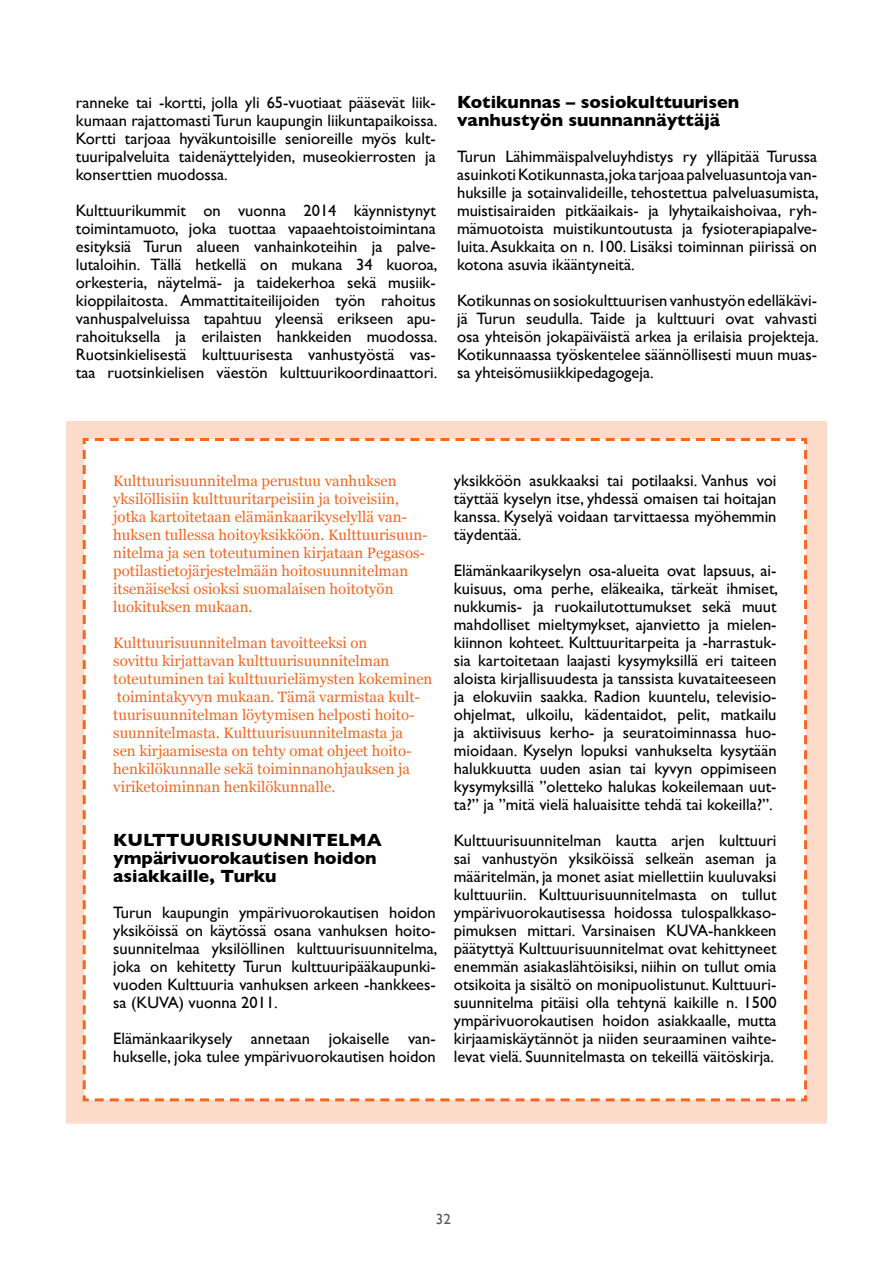
<style>
.page{position:relative;width:893px;height:1263px;background:#fff}
.page>*{position:absolute;margin:0;border:0;box-sizing:border-box;transform-origin:0 0}
.t1{font:700 18px/18px "Gill Sans";color:#000}
.t2{font:16.5px/18px "Gill Sans";color:#000;text-align:justify}
.t3{font:15px/18px "Georgia";color:#f26722}
.t4{font:15px "Gill Sans";color:#58595b}
</style>
<div class="page">
<div style="left:66px;top:421px;width:761px;height:703px;background:#fcdbca"></div>
<svg style="left:81px;top:436px;width:728px;height:667px"></svg>
<p class="t2" style="left:76px;top:93px;width:363px">ranneke tai -kortti, jolla yli 65-vuotiaat pääsevät liik&shy;kumaan rajattomasti Turun kaupungin liikuntapaikoissa.<br>Kortti tarjoaa hyväkuntoisille senioreille myös kult&shy;tuuripalveluita taidenäyttelyiden, museokierrosten ja konserttien muodossa.</p>
<p class="t2" style="left:76px;top:201px;width:363px">Kulttuurikummit on vuonna 2014 käynnistynyt toimintamuoto, joka tuottaa vapaaehtoistoimintana esityksiä Turun alueen vanhainkoteihin ja palve&shy;lutaloihin. Tällä hetkellä on mukana 34 kuoroa, orkesteria, näytelmä- ja taidekerhoa sekä musiik&shy;kioppilaitosta. Ammattitaiteilijoiden työn rahoitus vanhuspalveluissa tapahtuu yleensä erikseen apu&shy;rahoituksella ja erilaisten hankkeiden muodossa.<br>Ruotsinkielisestä kulttuurisesta vanhustyöstä vas&shy;taa ruotsinkielisen väestön kulttuurikoordinaattori.</p>
<p class="t1" style="left:457px;top:93px;width:284px">Kotikunnas – sosiokulttuurisen vanhustyön suunnannäyttäjä</p>
<p class="t2" style="left:457px;top:147px;width:363px">Turun Lähimmäispalveluyhdistys ry ylläpitää Turussa asuinkoti Kotikunnasta,joka tarjoaa palveluasuntoja van&shy;huksille ja sotainvalideille, tehostettua palveluasumista, muistisairaiden pitkäaikais- ja lyhytaikaishoivaa, ryh&shy;mämuotoista muistikuntoutusta ja fysioterapiapalve&shy;luita. Asukkaita on n. 100. Lisäksi toiminnan piirissä on kotona asuvia ikääntyneitä.</p>
<p class="t2" style="left:457px;top:291px;width:363px">Kotikunnas on sosiokulttuurisen vanhustyön edelläkävi&shy;jä Turun seudulla. Taide ja kulttuuri ovat vahvasti osa yhteisön jokapäiväistä arkea ja erilaisia projekteja.<br>Kotikunnaassa työskentelee säännöllisesti muun muas&shy;sa yhteisömusiikkipedagogeja.</p>
<p class="t3" style="left:113px;top:471px;width:316px">Kulttuurisuunnitelma perustuu vanhuksen yksilöllisiin kulttuuritarpeisiin ja toiveisiin, jotka kartoitetaan elämänkaarikyselyllä van&shy;huksen tullessa hoitoyksikköön. Kulttuurisuun&shy;nitelma ja sen toteutuminen kirjataan Pegasos&shy;potilastietojärjestelmään hoitosuunnitelman itsenäiseksi osioksi suomalaisen hoitotyön luokituksen mukaan.</p>
<p class="t3" style="left:113px;top:633px;width:321px">Kulttuurisuunnitelman tavoitteeksi on<br>sovittu kirjattavan kulttuurisuunnitelman toteutuminen tai kulttuurielämysten kokeminen toimintakyvyn mukaan. Tämä varmistaa kult&shy;tuurisuunnitelman löytymisen helposti hoito&shy;suunnitelmasta. Kulttuurisuunnitelmasta ja<br>sen kirjaamisesta on tehty omat ohjeet hoito&shy;henkilökunnalle sekä toiminnanohjauksen ja viriketoiminnan henkilökunnalle.</p>
<p class="t1" style="left:113px;top:831px;width:270px">KULTTUURISUUNNITELMA ympärivuorokautisen hoidon asiakkaille, Turku</p>
<p class="t2" style="left:113px;top:903px;width:326px">Turun kaupungin ympärivuorokautisen hoidon yksiköissä on käytössä osana vanhuksen hoito&shy;suunnitelmaa yksilöllinen kulttuurisuunnitelma, joka on kehitetty Turun kulttuuripääkaupunki&shy;vuoden Kulttuuria vanhuksen arkeen -hankkees&shy;sa (KUVA) vuonna 2011.</p>
<p class="t2" style="left:113px;top:1029px;width:324px">Elämänkaarikysely annetaan jokaiselle van&shy;hukselle, joka tulee ympärivuorokautisen hoidon</p>
<p class="t2" style="left:454px;top:471px;width:324px">yksikköön asukkaaksi tai potilaaksi. Vanhus voi täyttää kyselyn itse, yhdessä omaisen tai hoitajan kanssa. Kyselyä voidaan tarvittaessa myöhemmin täydentää.</p>
<p class="t2" style="left:454px;top:561px;width:326px">Elämänkaarikyselyn osa-alueita ovat lapsuus, ai&shy;kuisuus, oma perhe, eläkeaika, tärkeät ihmiset, nukkumis- ja ruokailutottumukset sekä muut mahdolliset mieltymykset, ajanvietto ja mielen&shy;kiinnon kohteet. Kulttuuritarpeita ja -harrastuk&shy;sia kartoitetaan laajasti kysymyksillä eri taiteen aloista kirjallisuudesta ja tanssista kuvataiteeseen ja elokuviin saakka. Radion kuuntelu, televisio&shy;ohjelmat, ulkoilu, kädentaidot, pelit, matkailu ja aktiivisuus kerho- ja seuratoiminnassa huo&shy;mioidaan. Kyselyn lopuksi vanhukselta kysytään halukkuutta uuden asian tai kyvyn oppimiseen kysymyksillä ”oletteko halukas kokeilemaan uut&shy;ta?” ja ”mitä vielä haluaisitte tehdä tai kokeilla?”.</p>
<p class="t2" style="left:454px;top:831px;width:324px">Kulttuurisuunnitelman kautta arjen kulttuuri sai vanhustyön yksiköissä selkeän aseman ja määritelmän, ja monet asiat miellettiin kuuluvaksi kulttuuriin. Kulttuurisuunnitelmasta on tullut ympärivuorokautisessa hoidossa tulospalkkaso&shy;pimuksen mittari. Varsinaisen KUVA-hankkeen päätyttyä Kulttuurisuunnitelmat ovat kehittyneet enemmän asiakaslähtöisiksi, niihin on tullut omia otsikoita ja sisältö on monipuolistunut. Kulttuuri&shy;suunnitelma pitäisi olla tehtynä kaikille n. 1500 ympärivuorokautisen hoidon asiakkaalle, mutta kirjaamiskäytännöt ja niiden seuraaminen vaihte&shy;levat vielä. Suunnitelmasta on tekeillä väitöskirja.</p>
<p class="t4" style="left:436px;top:1210px;width:16px">32</p>
</div>
